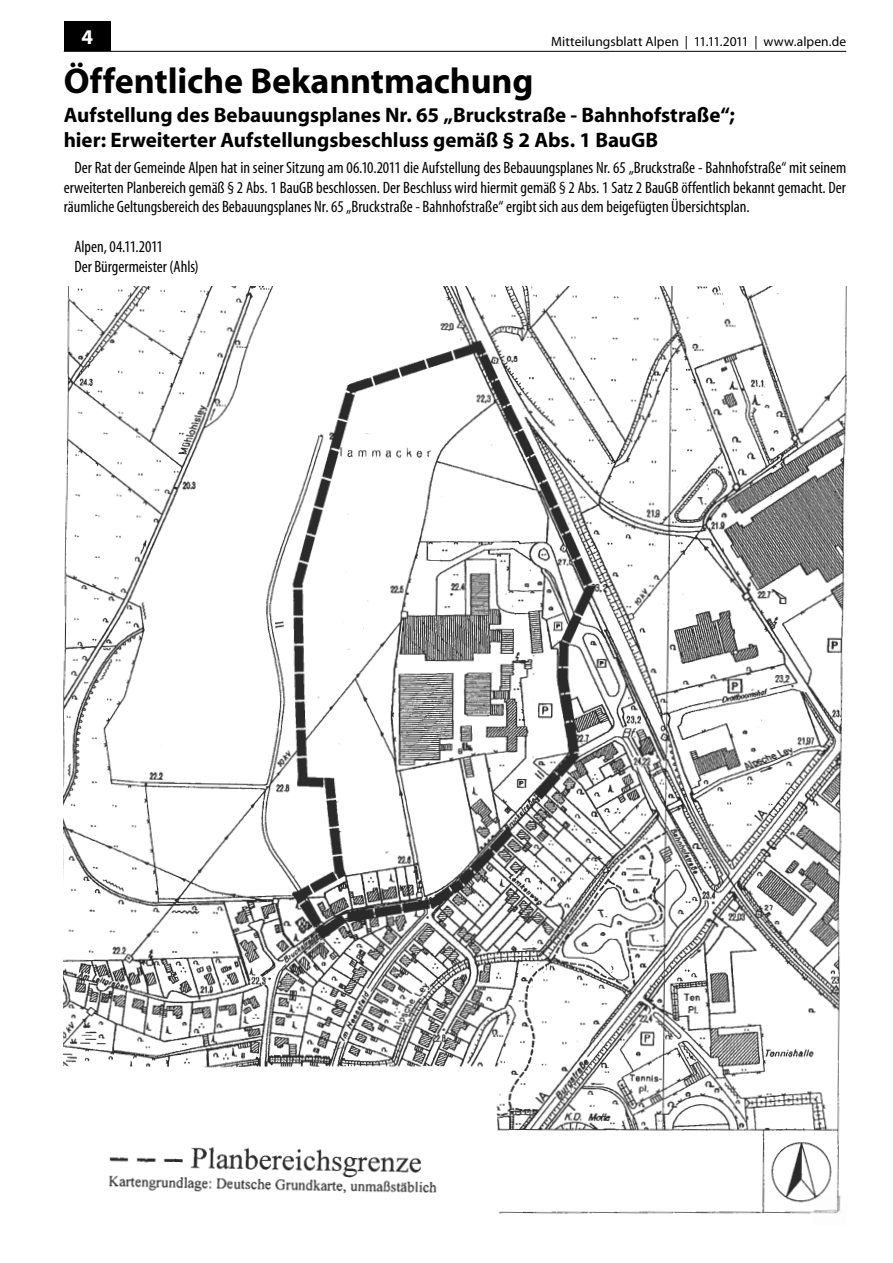
<style>
.page{position:relative;width:893px;height:1263px;background:#fff}
.page>*{position:absolute;margin:0;border:0;box-sizing:border-box;transform-origin:0 0}
.t1{font:700 36px "Myriad";letter-spacing:-.005em;color:#000}
.t2{font:700 21px/25.2px "Myriad";letter-spacing:-.005em;color:#000}
.t3{font:700 21px "Myriad";color:#fff}
.t4{font:condensed 16.5px/19.8px "Myriad";color:#000;text-align:justify}
.t5{font:13.5px "Myriad";color:#000}
</style>
<div class="page">
<div style="left:64px;top:21px;width:47px;height:30px;background:#000"></div>
<hr style="left:64px;top:51px;width:782px;height:1px;background:#000">
<img style="left:64px;top:286px;width:782px;height:928px">
<p class="t3" style="left:81px;top:26px;width:13px">4</p>
<p class="t5" style="left:551px;top:35px;width:296px">Mitteilungsblatt Alpen | 11.11.2011 | www.alpen.de</p>
<h1 class="t1" style="left:64px;top:62px;width:471px">Öffentliche Bekanntmachung</h1>
<p class="t2" style="left:64px;top:103px;width:673px">Aufstellung des Bebauungsplanes Nr. 65 „Bruckstraße - Bahnhofstraße“; hier: Erweiterter Aufstellungsbeschluss gemäß § 2 Abs. 1 BauGB</p>
<p class="t4" style="left:64px;top:158px;width:784px;text-indent:11px">Der Rat der Gemeinde Alpen hat in seiner Sitzung am 06.10.2011 die Aufstellung des Bebauungsplanes Nr. 65 „Bruckstraße - Bahnhofstraße“ mit seinem erweiterten Planbereich gemäß § 2 Abs. 1 BauGB beschlossen. Der Beschluss wird hiermit gemäß § 2 Abs. 1 Satz 2 BauGB öffentlich bekannt gemacht. Der räumliche Geltungsbereich des Bebauungsplanes Nr. 65 „Bruckstraße - Bahnhofstraße“ ergibt sich aus dem beigefügten Übersichtsplan.</p>
<p class="t4" style="left:74px;top:237px;width:126px">Alpen, 04.11.2011<br>Der Bürgermeister (Ahls)</p>
</div>
